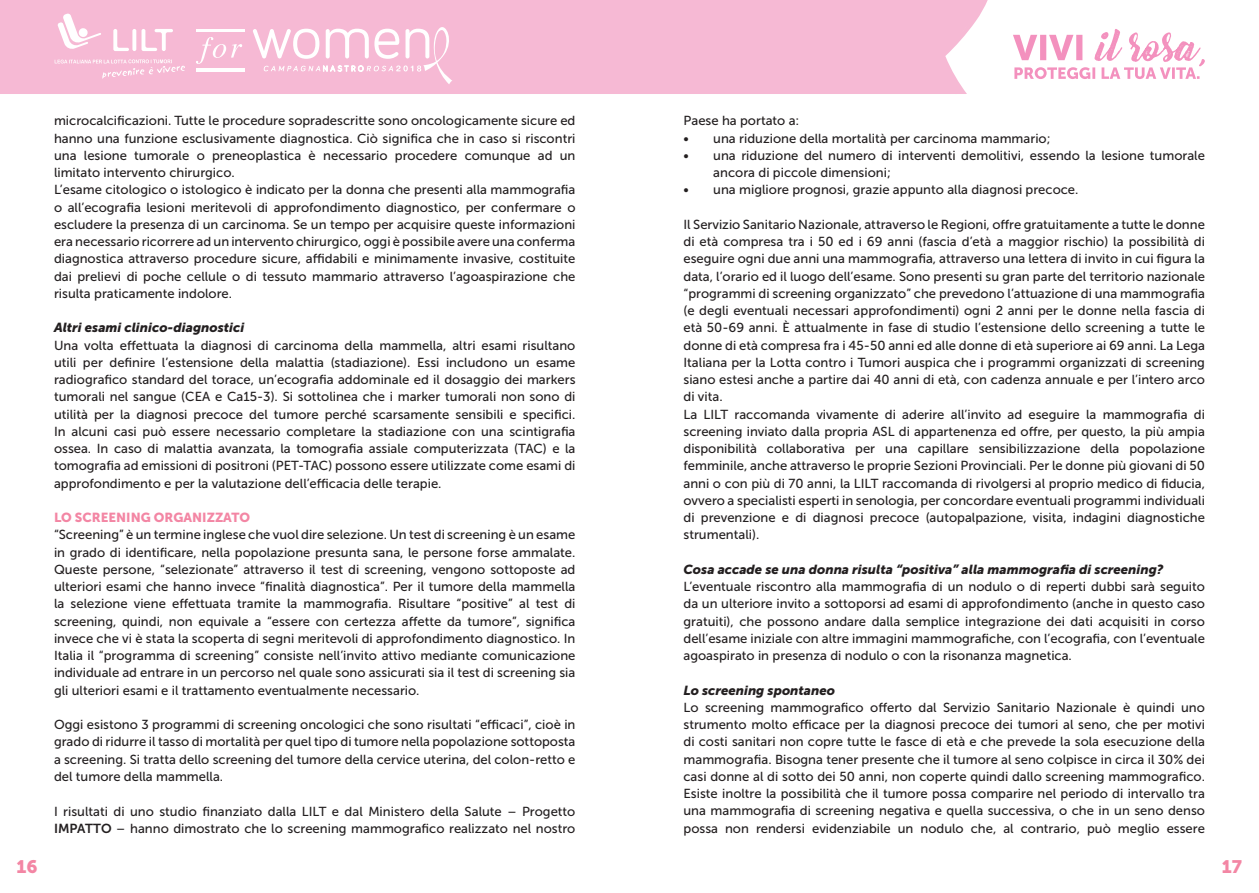
<style>
.page{position:relative;width:1259px;height:893px;background:#fff}
.page>*{position:absolute;margin:0;border:0;box-sizing:border-box;transform-origin:0 0}
.t1{font:18px "Museo Sans 900";color:#f386a4}
.t2{font:13.05px/17.2px "Museo Sans 500";color:#231f20;text-align:justify}
.t3{font:italic 13.05px "Museo Sans 900";color:#231f20}
.t4{font:13.05px "Museo Sans 900";color:#f386a4}
.s1{font-family:"Museo Sans 700"}
</style>
<div class="page">
<div style="left:0;top:0;width:883px;height:94px;background:#f6b9d4"></div>
<svg style="left:57px;top:13px;width:44px;height:37px"></svg>
<svg style="left:113px;top:29px;width:60px;height:22px"></svg>
<svg style="left:55px;top:59px;width:130px;height:20px;background:#f7c1d9"></svg>
<hr style="left:196px;top:29px;width:48px;height:1px;background:#fff">
<hr style="left:196px;top:30px;width:48px;height:2px;background:#fff">
<hr style="left:196px;top:69px;width:48px;height:1px;background:#fff">
<hr style="left:196px;top:70px;width:48px;height:1px;background:#fff">
<svg style="left:196px;top:37px;width:46px;height:27px"></svg>
<svg style="left:253px;top:23px;width:201px;height:61px"></svg>
<svg style="left:883px;top:0;width:104px;height:94px"></svg>
<svg style="left:1013px;top:29px;width:192px;height:50px"></svg>
<p class="t2" style="left:54px;top:112px;width:523px;text-align:left">microcalcificazioni. Tutte le procedure sopradescritte sono oncologicamente sicure ed hanno una funzione esclusivamente diagnostica. Ciò significa che in caso si riscontri una lesione tumorale o preneoplastica è necessario procedere comunque ad un limitato intervento chirurgico.<br>L’esame citologico o istologico è indicato per la donna che presenti alla mammografia o all’ecografia lesioni meritevoli di approfondimento diagnostico, per confermare o escludere la presenza di un carcinoma. Se un tempo per acquisire queste informazioni era necessario ricorrere ad un intervento chirurgico, oggi è possibile avere una conferma diagnostica attraverso procedure sicure, affidabili e minimamente invasive, costituite dai prelievi di poche cellule o di tessuto mammario attraverso l’agoaspirazione che risulta praticamente indolore.</p>
<p class="t3" style="left:54px;top:320px;width:192px">Altri esami clinico-diagnostici</p>
<p class="t2" style="left:54px;top:337px;width:523px">Una volta effettuata la diagnosi di carcinoma della mammella, altri esami risultano utili per definire l’estensione della malattia (stadiazione). Essi includono un esame radiografico standard del torace, un’ecografia addominale ed il dosaggio dei markers tumorali nel sangue (CEA e Ca15-3). Si sottolinea che i marker tumorali non sono di utilità per la diagnosi precoce del tumore perché scarsamente sensibili e specifici.<br>In alcuni casi può essere necessario completare la stadiazione con una scintigrafia ossea. In caso di malattia avanzata, la tomografia assiale computerizzata (TAC) e la tomografia ad emissioni di positroni (PET-TAC) possono essere utilizzate come esami di approfondimento e per la valutazione dell’efficacia delle terapie.</p>
<p class="t4" style="left:54px;top:510px;width:198px">LO SCREENING ORGANIZZATO</p>
<p class="t2" style="left:54px;top:526px;width:523px">“Screening” è un termine inglese che vuol dire selezione. Un test di screening è un esame in grado di identificare, nella popolazione presunta sana, le persone forse ammalate.<br>Queste persone, “selezionate” attraverso il test di screening, vengono sottoposte ad ulteriori esami che hanno invece “finalità diagnostica”. Per il tumore della mammella la selezione viene effettuata tramite la mammografia. Risultare “positive” al test di screening, quindi, non equivale a “essere con certezza affette da tumore”, significa invece che vi è stata la scoperta di segni meritevoli di approfondimento diagnostico. In Italia il “programma di screening” consiste nell’invito attivo mediante comunicazione individuale ad entrare in un percorso nel quale sono assicurati sia il test di screening sia gli ulteriori esami e il trattamento eventualmente necessario.</p>
<p class="t2" style="left:54px;top:716px;width:523px">Oggi esistono 3 programmi di screening oncologici che sono risultati “efficaci”, cioè in grado di ridurre il tasso di mortalità per quel tipo di tumore nella popolazione sottoposta a screening. Si tratta dello screening del tumore della cervice uterina, del colon-retto e del tumore della mammella.</p>
<p class="t2" style="left:54px;top:802px;width:523px">I risultati di uno studio finanziato dalla LILT e dal Ministero della Salute – Progetto<br><span class="s1">IMPATTO</span> – hanno dimostrato che lo screening mammografico realizzato nel nostro</p>
<p class="t2" style="left:683px;top:112px;width:117px">Paese ha portato a:</p>
<p class="t2" style="left:683px;top:130px;width:368px">• una riduzione della mortalità per carcinoma mammario;</p>
<p class="t2" style="left:713px;top:147px;width:493px;text-indent:-30px">• una riduzione del numero di interventi demolitivi, essendo la lesione tumorale ancora di piccole dimensioni;</p>
<p class="t2" style="left:683px;top:181px;width:396px">• una migliore prognosi, grazie appunto alla diagnosi precoce.</p>
<p class="t2" style="left:683px;top:216px;width:523px;text-align:left">Il Servizio Sanitario Nazionale, attraverso le Regioni, offre gratuitamente a tutte le donne di età compresa tra i 50 ed i 69 anni (fascia d’età a maggior rischio) la possibilità di eseguire ogni due anni una mammografia, attraverso una lettera di invito in cui figura la data, l’orario ed il luogo dell’esame. Sono presenti su gran parte del territorio nazionale “programmi di screening organizzato” che prevedono l’attuazione di una mammografia (e degli eventuali necessari approfondimenti) ogni 2 anni per le donne nella fascia di età 50-69 anni. È attualmente in fase di studio l’estensione dello screening a tutte le donne di età compresa fra i 45-50 anni ed alle donne di età superiore ai 69 anni. La Lega Italiana per la Lotta contro i Tumori auspica che i programmi organizzati di screening siano estesi anche a partire dai 40 anni di età, con cadenza annuale e per l’intero arco di vita.<br>La LILT raccomanda vivamente di aderire all’invito ad eseguire la mammografia di screening inviato dalla propria ASL di appartenenza ed offre, per questo, la più ampia disponibilità collaborativa per una capillare sensibilizzazione della popolazione femminile, anche attraverso le proprie Sezioni Provinciali. Per le donne più giovani di 50 anni o con più di 70 anni, la LILT raccomanda di rivolgersi al proprio medico di fiducia, ovvero a specialisti esperti in senologia, per concordare eventuali programmi individuali di prevenzione e di diagnosi precoce (autopalpazione, visita, indagini diagnostiche strumentali).</p>
<p class="t3" style="left:683px;top:562px;width:481px">Cosa accade se una donna risulta “positiva” alla mammografia di screening?</p>
<p class="t2" style="left:683px;top:578px;width:523px">L’eventuale riscontro alla mammografia di un nodulo o di reperti dubbi sarà seguito da un ulteriore invito a sottoporsi ad esami di approfondimento (anche in questo caso gratuiti), che possono andare dalla semplice integrazione dei dati acquisiti in corso dell’esame iniziale con altre immagini mammografiche, con l’ecografia, con l’eventuale agoaspirato in presenza di nodulo o con la risonanza magnetica.</p>
<p class="t3" style="left:683px;top:683px;width:153px">Lo screening spontaneo</p>
<p class="t2" style="left:683px;top:699px;width:523px">Lo screening mammografico offerto dal Servizio Sanitario Nazionale è quindi uno strumento molto efficace per la diagnosi precoce dei tumori al seno, che per motivi di costi sanitari non copre tutte le fasce di età e che prevede la sola esecuzione della mammografia. Bisogna tener presente che il tumore al seno colpisce in circa il 30% dei casi donne al di sotto dei 50 anni, non coperte quindi dallo screening mammografico.<br>Esiste inoltre la possibilità che il tumore possa comparire nel periodo di intervallo tra una mammografia di screening negativa e quella successiva, o che in un seno denso possa non rendersi evidenziabile un nodulo che, al contrario, può meglio essere</p>
<h1 class="t1" style="left:16px;top:856px;width:23px">16</h1>
<h1 class="t1" style="left:1221px;top:856px;width:22px">17</h1>
</div>
